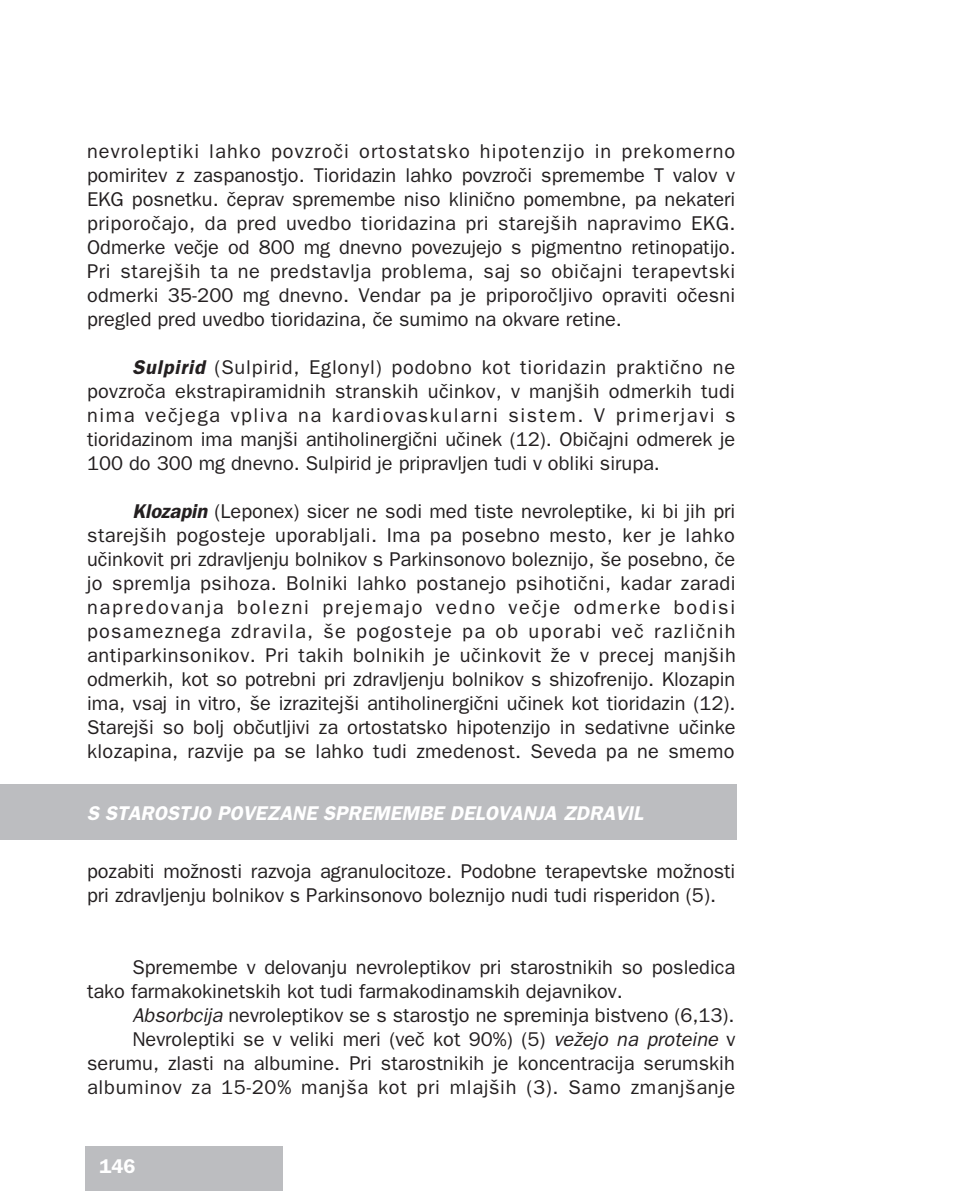
<style>
.page{position:relative;width:964px;height:1191px;background:#fff}
.page>*{position:absolute;margin:0;border:0;box-sizing:border-box;transform-origin:0 0}
.t1{font:20px/24px "SS Franklin Gothic";color:#231f20;text-align:justify}
.t2{font:italic 600 20px "SS Franklin Gothic";color:#fff}
.t3{font:600 20px "SS Franklin Gothic";color:#fff}
.s1{font-weight:600;font-style:italic}
.s2{font-style:italic}
</style>
<div class="page">
<div style="left:85px;top:1146px;width:197px;height:45px;background:#bcbdc0"></div>
<div style="left:0;top:783px;width:737px;height:56px;background:#bcbdc0"></div>
<p class="t1" style="left:87px;top:139px;width:650px">nevroleptiki lahko povzro~i ortostatsko hipotenzijo in prekomerno pomiritev z zaspanostjo. Tioridazin lahko povzro~i spremembe T valov v EKG posnetku. ~eprav spremembe niso klini~no pomembne, pa nekateri priporo~ajo, da pred uvedbo tioridazina pri starej{ih napravimo EKG.<br>Odmerke ve~je od 800 mg dnevno povezujejo s pigmentno retinopatijo.<br>Pri starej{ih ta ne predstavlja problema, saj so obi~ajni terapevtski odmerki 35-200 mg dnevno. Vendar pa je priporo~ljivo opraviti o~esni pregled pred uvedbo tioridazina, ~e sumimo na okvare retine.</p>
<p class="t1" style="left:87px;top:355px;width:650px;text-indent:45px"><span class="s1">Sulpirid</span> (Sulpirid, Eglonyl) podobno kot tioridazin prakti~no ne povzro~a ekstrapiramidnih stranskih u~inkov, v manj{ih odmerkih tudi nima ve~jega vpliva na kardiovaskularni sistem. V primerjavi s tioridazinom ima manj{i antiholinergi~ni u~inek (12). Obi~ajni odmerek je 100 do 300 mg dnevno. Sulpirid je pripravljen tudi v obliki sirupa.</p>
<p class="t1" style="left:87px;top:499px;width:650px;text-indent:45px"><span class="s1">Klozapin</span> (Leponex) sicer ne sodi med tiste nevroleptike, ki bi jih pri starej{ih pogosteje uporabljali. Ima pa posebno mesto, ker je lahko u~inkovit pri zdravljenju bolnikov s Parkinsonovo boleznijo, {e posebno, ~e jo spremlja psihoza. Bolniki lahko postanejo psihoti~ni, kadar zaradi napredovanja bolezni prejemajo vedno ve~je odmerke bodisi posameznega zdravila, {e pogosteje pa ob uporabi ve~ razli~nih antiparkinsonikov. Pri takih bolnikih je u~inkovit `e v precej manj{ih odmerkih, kot so potrebni pri zdravljenju bolnikov s shizofrenijo. Klozapin ima, vsaj in vitro, {e izrazitej{i antiholinergi~ni u~inek kot tioridazin (12).<br>Starej{i so bolj ob~utljivi za ortostatsko hipotenzijo in sedativne u~inke klozapina, razvije pa se lahko tudi zmedenost. Seveda pa ne smemo</p>
<p class="t2" style="left:87px;top:801px;width:557px">S STAROSTJO POVEZANE SPREMEMBE DELOVANJA ZDRAVIL</p>
<p class="t1" style="left:87px;top:859px;width:650px">pozabiti mo`nosti razvoja agranulocitoze. Podobne terapevtske mo`nosti pri zdravljenju bolnikov s Parkinsonovo boleznijo nudi tudi risperidon (5).</p>
<p class="t1" style="left:87px;top:955px;width:650px;text-indent:45px">Spremembe v delovanju nevroleptikov pri starostnikih so posledica tako farmakokinetskih kot tudi farmakodinamskih dejavnikov.</p>
<p class="t1" style="left:87px;top:1003px;width:650px;text-align:right"><span class="s2">Absorbcija</span> nevroleptikov se s starostjo ne spreminja bistveno (6,13).<br>Nevroleptiki se v veliki meri (ve~ kot 90%) (5) <span class="s2">ve`ejo na proteine</span> v serumu, zlasti na albumine. Pri starostnikih je koncentracija serumskih albuminov za 15-20% manj{a kot pri mlaj{ih (3). Samo zmanj{anje</p>
<p class="t3" style="left:99px;top:1154px;width:38px">146</p>
</div>
